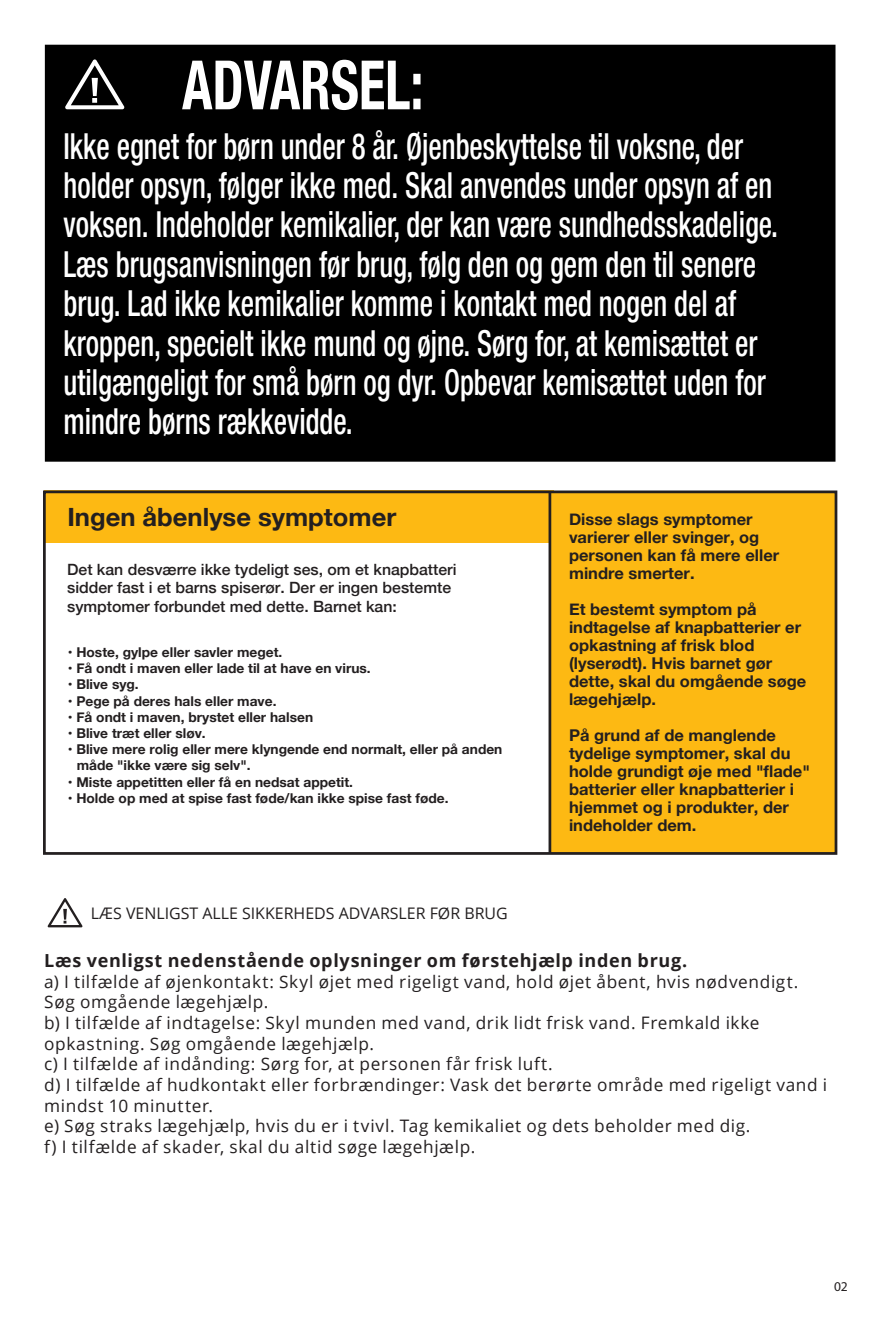
<style>
.page{position:relative;width:881px;height:1327px;background:#fff}
.page>*{position:absolute;margin:0;border:0;box-sizing:border-box;transform-origin:0 0}
.t1{font:700 condensed 68.17px "Helvetica Neue";color:#fff;scale:.8 1}
.t2{font:500 condensed 36px/39.4px "Helvetica Neue";color:#fff;scale:.8 1}
.t3{font:700 25.2px "Helvetica Neue";color:#231f20}
.t4{font:700 18px "Open Sans";letter-spacing:.035em;color:#231f20}
.t5{font:17.32px/20.7px "Open Sans";letter-spacing:.04em;color:#231f20}
.t6{font:700 16.2px/18px "Helvetica Neue";color:#231f20}
.t7{font:15.97px "Open Sans";color:#231f20}
.t8{font:500 15.53px/18.7px "Helvetica Neue";color:#231f20}
.t9{font:700 13.5px/16.2px "Helvetica Neue";color:#231f20}
.t10{font:13.5px "Myriad Pro";color:#231f20}
</style>
<div class="page">
<svg style="left:48px;top:898px;width:34px;height:29px"></svg>
<div style="left:45px;top:45px;width:790px;height:417px;background:#000"></div>
<svg style="left:65px;top:59px;width:59px;height:50px"></svg>
<div style="left:44px;top:490px;width:509px;height:52px;background:#fdb913"></div>
<div style="left:549px;top:492px;width:286px;height:361px;background:#fdb913"></div>
<div style="left:43px;top:490px;width:794px;height:365px;border:3px solid #231f20"></div>
<hr style="left:548px;top:492px;width:3px;height:361px;background:#231f20">
<h1 class="t1" style="left:182px;top:28px;width:303px">ADVARSEL:</h1>
<p class="t2" style="left:63px;top:126px;width:894px">Ikke egnet for børn under 8 år. Øjenbeskyttelse til voksne, der holder opsyn, følger ikke med. Skal anvendes under opsyn af en voksen. Indeholder kemikalier, der kan være sundhedsskadelige.<br>Læs brugsanvisningen før brug, følg den og gem den til senere brug. Lad ikke kemikalier komme i kontakt med nogen del af kroppen, specielt ikke mund og øjne. Sørg for, at kemisættet er utilgængeligt for små børn og dyr. Opbevar kemisættet uden for mindre børns rækkevidde.</p>
<h3 class="t3" style="left:67px;top:497px;width:330px">Ingen åbenlyse symptomer</h3>
<p class="t8" style="left:67px;top:558px;width:391px">Det kan desværre ikke tydeligt ses, om et knapbatteri sidder fast i et barns spiserør. Der er ingen bestemte symptomer forbundet med dette. Barnet kan:</p>
<p class="t9" style="left:68px;top:644px;width:216px">• Hoste, gylpe eller savler meget.</p>
<p class="t9" style="left:68px;top:660px;width:304px">• Få ondt i maven eller lade til at have en virus.</p>
<p class="t9" style="left:68px;top:677px;width:72px">• Blive syg.</p>
<p class="t9" style="left:68px;top:693px;width:210px">• Pege på deres hals eller mave.</p>
<p class="t9" style="left:68px;top:709px;width:247px">• Få ondt i maven, brystet eller halsen</p>
<p class="t9" style="left:68px;top:725px;width:139px">• Blive træt eller sløv.</p>
<p class="t9" style="left:77px;top:741px;width:427px;text-indent:-9px">• Blive mere rolig eller mere klyngende end normalt, eller på anden måde "ikke være sig selv".</p>
<p class="t9" style="left:68px;top:774px;width:287px">• Miste appetitten eller få en nedsat appetit.</p>
<p class="t9" style="left:68px;top:790px;width:382px">• Holde op med at spise fast føde/kan ikke spise fast føde.</p>
<p class="t6" style="left:569px;top:510px;width:211px">Disse slags symptomer varierer eller svinger, og personen kan få mere eller mindre smerter.</p>
<p class="t6" style="left:569px;top:600px;width:239px">Et bestemt symptom på indtagelse af knapbatterier er opkastning af frisk blod (lyserødt). Hvis barnet gør dette, skal du omgående søge lægehjælp.</p>
<p class="t6" style="left:569px;top:726px;width:242px">På grund af de manglende tydelige symptomer, skal du holde grundigt øje med "flade" batterier eller knapbatterier i hjemmet og i produkter, der indeholder dem.</p>
<p class="t7" style="left:91px;top:902px;width:418px">LÆS VENLIGST ALLE SIKKERHEDS ADVARSLER FØR BRUG</p>
<p class="t4" style="left:44px;top:947px;width:644px">Læs venligst nedenstående oplysninger om førstehjælp inden brug.</p>
<p class="t5" style="left:44px;top:970px;width:784px">a) I tilfælde af øjenkontakt: Skyl øjet med rigeligt vand, hold øjet åbent, hvis nødvendigt.<br>Søg omgående lægehjælp.<br>b) I tilfælde af indtagelse: Skyl munden med vand, drik lidt frisk vand. Fremkald ikke opkastning. Søg omgående lægehjælp.<br>c) I tilfælde af indånding: Sørg for, at personen får frisk luft.<br>d) I tilfælde af hudkontakt eller forbrændinger: Vask det berørte område med rigeligt vand i mindst 10 minutter.<br>e) Søg straks lægehjælp, hvis du er i tvivl. Tag kemikaliet og dets beholder med dig.<br>f) I tilfælde af skader, skal du altid søge lægehjælp.</p>
<p class="t10" style="left:833px;top:1278px;width:15px">02</p>
</div>
